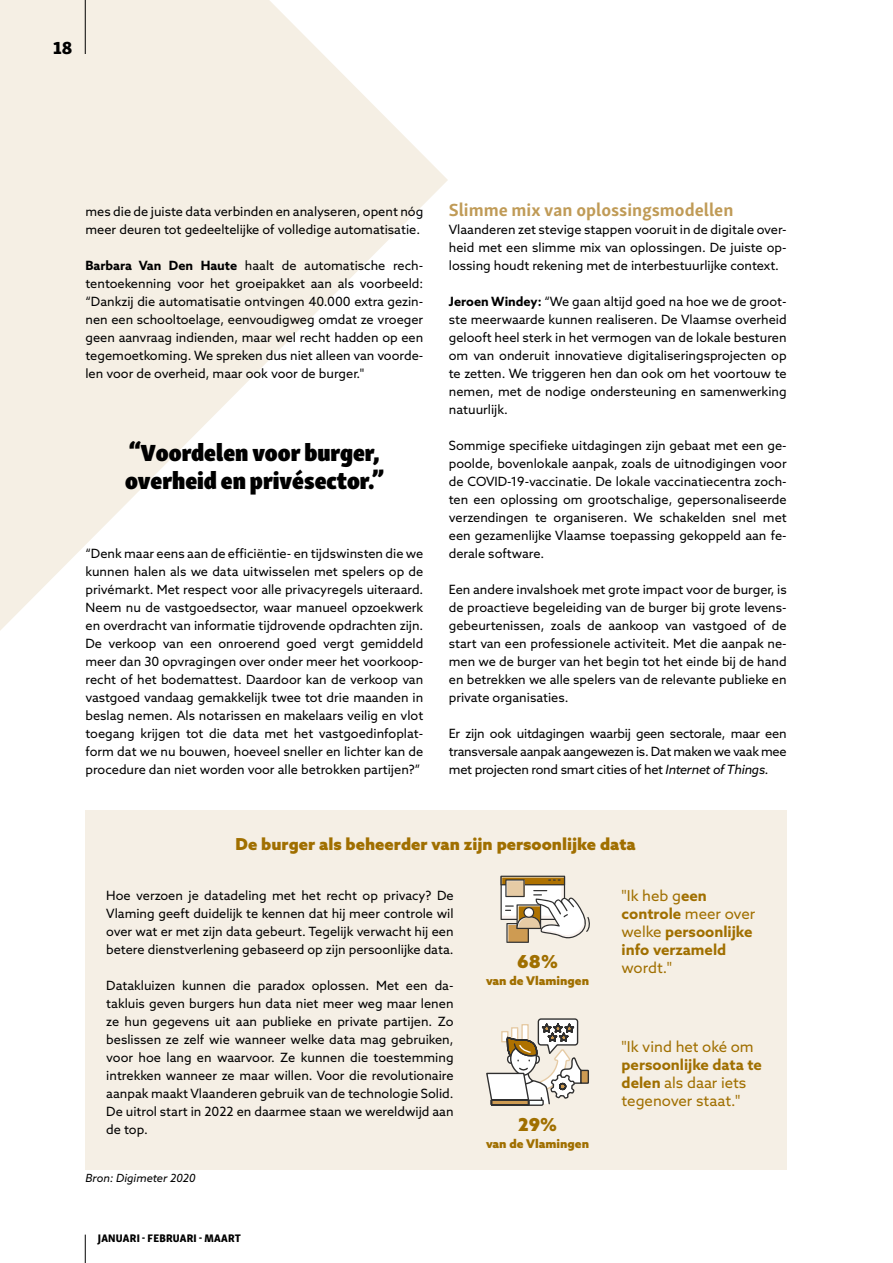
<style>
.page{position:relative;width:893px;height:1263px;background:#fff}
.page>*{position:absolute;margin:0;border:0;box-sizing:border-box;transform-origin:0 0}
.t1{font:24px/28.5px "Skolar Sans Latn Cn Bl";color:#000}
.t2{font:700 18px "Skolar Sans Latn";color:#c09b57}
.t3{font:18px "Skolar Sans Latn Eb";color:#000}
.t4{font:900 17.85px "Azo Sans";color:#a06f00}
.t5{font:900 16.5px "Azo Sans";color:#a06f00}
.t6{font:15px/18px "Azo Sans";color:#a06f00}
.t7{font:700 15px/18px "Azo Sans";color:#a06f00}
.t8{font:12.75px/18px "Azo Sans";color:#000;text-align:justify}
.t9{font:900 12px "Azo Sans";color:#a06f00}
.t10{font:11.25px "Skolar Sans Latn Cn Eb";letter-spacing:.02em;color:#000}
.t11{font:italic 11.25px "Azo Sans";color:#000}
.s1{font-weight:700}
.s2{font-style:italic}
.s3{font-weight:400}
</style>
<div class="page">
<svg style="left:85px;top:1234px;width:1px;height:29px"></svg>
<svg style="left:0;top:0;width:448px;height:631px;fill:#f5efe4"></svg>
<div style="left:85px;top:809px;width:702px;height:360px;background:#f5efe5"></div>
<svg style="left:501px;top:876px;width:89px;height:67px"></svg>
<svg style="left:486px;top:1018px;width:103px;height:88px"></svg>
<h2 class="t3" style="left:53px;top:32px;width:21px">18</h2>
<p class="t8" style="left:85px;top:202px;width:339px">mes die de juiste data verbinden en analyseren, opent nóg meer deuren tot gedeeltelijke of volledige automatisatie.</p>
<p class="t8" style="left:85px;top:256px;width:339px"><span class="s1">Barbara Van Den Haute</span> haalt de automatische rech&shy;tentoekenning voor het groeipakket aan als voorbeeld: “Dankzij die automatisatie ontvingen 40.000 extra gezin&shy;nen een schooltoelage, eenvoudigweg omdat ze vroeger geen aanvraag indienden, maar wel recht hadden op een tegemoetkoming. We spreken dus niet alleen van voorde&shy;len voor de overheid, maar ook voor de burger."</p>
<h1 class="t1" style="left:125px;top:436px;width:260px">“Voordelen voor burger, overheid en privésector.”</h1>
<p class="t8" style="left:85px;top:544px;width:339px">“Denk maar eens aan de efficiëntie- en tijdswinsten die we kunnen halen als we data uitwisselen met spelers op de privémarkt. Met respect voor alle privacyregels uiteraard.<br>Neem nu de vastgoedsector, waar manueel opzoekwerk en overdracht van informatie tijdrovende opdrachten zijn.<br>De verkoop van een onroerend goed vergt gemiddeld meer dan 30 opvragingen over onder meer het voorkoop&shy;recht of het bodemattest. Daardoor kan de verkoop van vastgoed vandaag gemakkelijk twee tot drie maanden in beslag nemen. Als notarissen en makelaars veilig en vlot toegang krijgen tot die data met het vastgoedinfoplat&shy;form dat we nu bouwen, hoeveel sneller en lichter kan de procedure dan niet worden voor alle betrokken partijen?”</p>
<h2 class="t2" style="left:449px;top:195px;width:286px">Slimme mix van oplossingsmodellen</h2>
<p class="t8" style="left:449px;top:220px;width:339px">Vlaanderen zet stevige stappen vooruit in de digitale over&shy;heid met een slimme mix van oplossingen. De juiste op&shy;lossing houdt rekening met de interbestuurlijke context.</p>
<p class="t8" style="left:449px;top:292px;width:339px"><span class="s1">Jeroen Windey:</span> “We gaan altijd goed na hoe we de groot&shy;ste meerwaarde kunnen realiseren. De Vlaamse overheid gelooft heel sterk in het vermogen van de lokale besturen om van onderuit innovatieve digitaliseringsprojecten op te zetten. We triggeren hen dan ook om het voortouw te nemen, met de nodige ondersteuning en samenwerking natuurlijk.</p>
<p class="t8" style="left:449px;top:436px;width:339px">Sommige specifieke uitdagingen zijn gebaat met een ge&shy;poolde, bovenlokale aanpak, zoals de uitnodigingen voor de COVID-19-vaccinatie. De lokale vaccinatiecentra zoch&shy;ten een oplossing om grootschalige, gepersonaliseerde verzendingen te organiseren. We schakelden snel met een gezamenlijke Vlaamse toepassing gekoppeld aan fe&shy;derale software.</p>
<p class="t8" style="left:449px;top:580px;width:339px">Een andere invalshoek met grote impact voor de burger, is de proactieve begeleiding van de burger bij grote levens&shy;gebeurtenissen, zoals de aankoop van vastgoed of de start van een professionele activiteit. Met die aanpak ne&shy;men we de burger van het begin tot het einde bij de hand en betrekken we alle spelers van de relevante publieke en private organisaties.</p>
<p class="t8" style="left:449px;top:724px;width:339px">Er zijn ook uitdagingen waarbij geen sectorale, maar een transversale aanpak aangewezen is. Dat maken we vaak mee met projecten rond smart cities of het <span class="s2">Internet of Things.</span></p>
<p class="t5" style="left:236px;top:833px;width:402px">De burger als beheerder van zijn persoonlijke data</p>
<p class="t8" style="left:106px;top:886px;width:349px">Hoe verzoen je datadeling met het recht op privacy? De Vlaming geeft duidelijk te kennen dat hij meer controle wil over wat er met zijn data gebeurt. Tegelijk verwacht hij een betere dienstverlening gebaseerd op zijn persoonlijke data.</p>
<p class="t8" style="left:106px;top:976px;width:349px">Datakluizen kunnen die paradox oplossen. Met een da&shy;takluis geven burgers hun data niet meer weg maar lenen ze hun gegevens uit aan publieke en private partijen. Zo beslissen ze zelf wie wanneer welke data mag gebruiken, voor hoe lang en waarvoor. Ze kunnen die toestemming intrekken wanneer ze maar willen. Voor die revolutionaire aanpak maakt Vlaanderen gebruik van de technologie Solid.<br>De uitrol start in 2022 en daarmee staan we wereldwijd aan de top.</p>
<p class="t7" style="left:622px;top:886px;width:135px"><span class="s3">"Ik heb g</span>een controle <span class="s3">meer over welke</span> persoonlijke info verzameld</p>
<p class="t6" style="left:622px;top:958px;width:52px">wordt."</p>
<h3 class="t4" style="left:517px;top:950px;width:42px">68%</h3>
<p class="t9" style="left:486px;top:972px;width:104px">van de Vlamingen</p>
<p class="t6" style="left:622px;top:1038px;width:134px">"Ik vind het oké om</p>
<p class="t6" style="left:622px;top:1056px;width:142px"><span class="s1">persoonlijke data te delen</span> als daar iets tegenover staat."</p>
<h3 class="t4" style="left:518px;top:1113px;width:41px">29%</h3>
<p class="t9" style="left:486px;top:1135px;width:104px">van de Vlamingen</p>
<p class="t11" style="left:85px;top:1171px;width:112px">Bron: Digimeter 2020</p>
<p class="t10" style="left:98px;top:1229px;width:144px">JANUARI - FEBRUARI - MAART</p>
</div>
